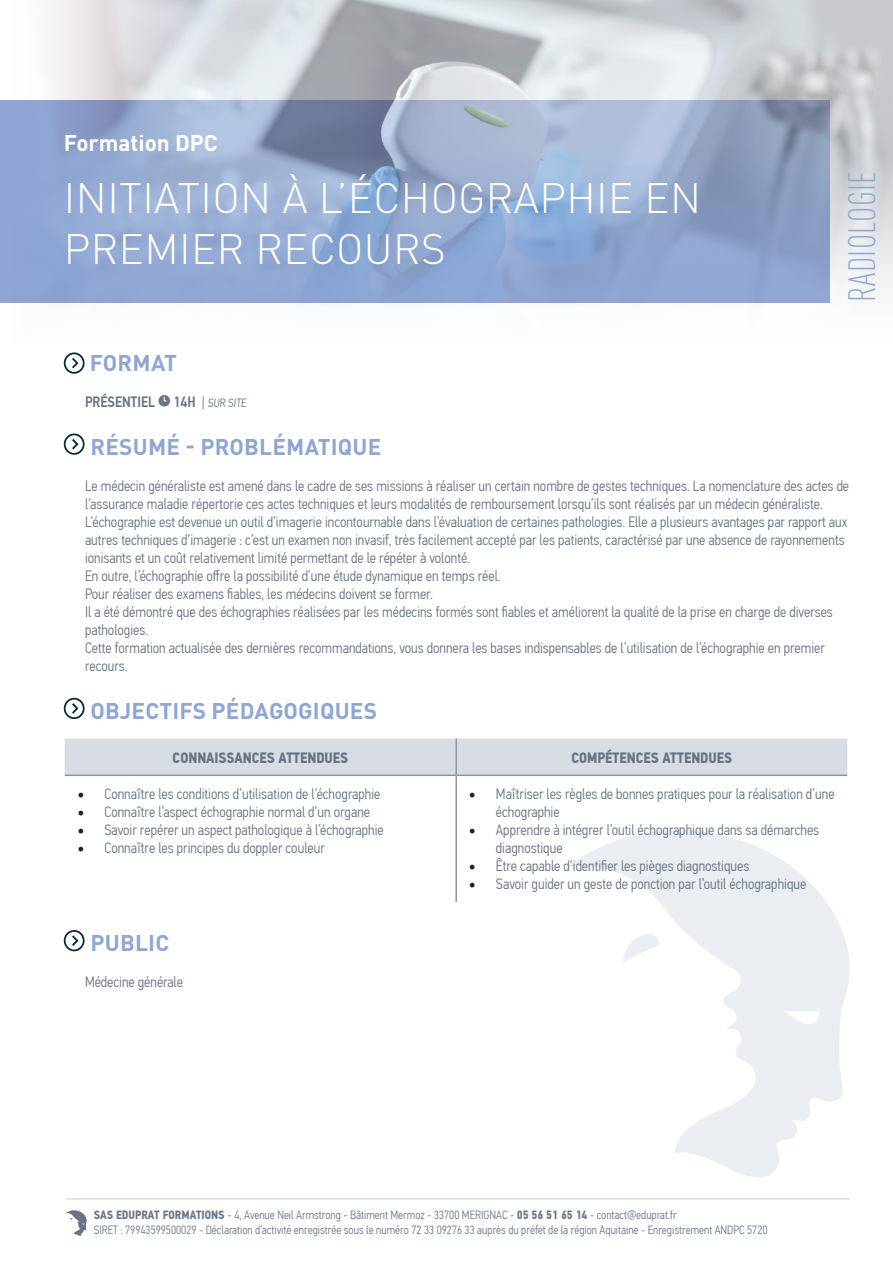
<style>
.page{position:relative;width:893px;height:1263px;background:#fff}
.page>*{position:absolute;margin:0;border:0;box-sizing:border-box;transform-origin:0 0}
.t1{font:300 42px/50.4px "DINOT";letter-spacing:.01em;color:#fff}
.t2{font:300 condensed 37.5px "DINOT";letter-spacing:.01em;color:#8fa6d5}
.t3{font:700 22.5px "DINOT";letter-spacing:.01em;color:#8fa6d5}
.t4{font:700 22.5px "DINOT";color:#fff}
.t5{font:300 15px/18px "PF Din Text Cond Pro";color:#667485}
.t6{font:700 15px "PF Din Text Cond Pro";color:#667485}
.t7{font:500 15px "PF Din Text Cond Pro";color:#667485}
.t8{font:300 12px/14.4px "PF Din Text Cond Pro";color:#6b7986}
.s1{font-weight:300}
.s2{font-weight:300;font-size:12px}
.s3{font-family:"Minion Pro";font-weight:400;font-size:18px;color:#231f20}
.s4{font-weight:700}
</style>
<div class="page">
<hr style="left:66px;top:1198px;width:784px;height:1px;background:#d8dce3">
<svg style="left:66px;top:1210px;width:21px;height:26px"></svg>
<svg style="left:567px;top:830px;width:283px;height:347px"></svg>
<img style="left:0;top:0;width:893px;height:365px">
<svg style="left:64px;top:352px;width:21px;height:22px"></svg>
<div style="left:158px;top:395px;width:12px;height:11px;background:#667485;border-radius:50%"></div>
<svg style="left:163px;top:396px;width:5px;height:6px"></svg>
<svg style="left:64px;top:433px;width:21px;height:22px"></svg>
<svg style="left:64px;top:698px;width:21px;height:21px"></svg>
<svg style="left:64px;top:930px;width:21px;height:21px"></svg>
<div style="left:65px;top:738px;width:782px;height:36px;background:#d8dce3"></div>
<hr style="left:455px;top:738px;width:2px;height:36px;background:#939598">
<hr style="left:65px;top:774px;width:391px;height:2px;background:#939598">
<hr style="left:456px;top:774px;width:391px;height:2px;background:#939598">
<hr style="left:455px;top:776px;width:2px;height:126px;background:#939598">
<h3 class="t4" style="left:64px;top:128px;width:156px">Formation DPC</h3>
<h1 class="t1" style="left:64px;top:173px;width:639px">INITIATION À L’ÉCHOGRAPHIE EN<br>PREMIER RECOURS</h1>
<h2 class="t2" style="left:840px;top:302px;width:133px;rotate:-90deg">RADIOLOGIE</h2>
<h3 class="t3" style="left:90px;top:348px;width:89px">FORMAT</h3>
<p class="t7" style="left:85px;top:392px;width:164px">PRÉSENTIEL 14H <span class="s1">|</span> <span class="s2">SUR SITE</span></p>
<h3 class="t3" style="left:91px;top:432px;width:292px">RÉSUMÉ - PROBLÉMATIQUE</h3>
<p class="t5" style="left:85px;top:477px;width:766px">Le médecin généraliste est amené dans le cadre de ses missions à réaliser un certain nombre de gestes techniques. La nomenclature des actes de l’assurance maladie répertorie ces actes techniques et leurs modalités de remboursement lorsqu’ils sont réalisés par un médecin généraliste.<br>L’échographie est devenue un outil d’imagerie incontournable dans l’évaluation de certaines pathologies. Elle a plusieurs avantages par rapport aux autres techniques d’imagerie : c’est un examen non invasif, très facilement accepté par les patients, caractérisé par une absence de rayonnements ionisants et un coût relativement limité permettant de le répéter à volonté.<br>En outre, l’échographie offre la possibilité d’une étude dynamique en temps réel.<br>Pour réaliser des examens fiables, les médecins doivent se former.<br>Il a été démontré que des échographies réalisées par les médecins formés sont fiables et améliorent la qualité de la prise en charge de diverses pathologies.<br>Cette formation actualisée des dernières recommandations, vous donnera les bases indispensables de l’utilisation de l’échographie en premier recours.</p>
<h3 class="t3" style="left:91px;top:696px;width:288px">OBJECTIFS PÉDAGOGIQUES</h3>
<p class="t6" style="left:173px;top:748px;width:177px">CONNAISSANCES ATTENDUES</p>
<p class="t6" style="left:571px;top:748px;width:162px">COMPÉTENCES ATTENDUES</p>
<p class="t5" style="left:77px;top:785px;width:304px"><span class="s3">•</span> Connaître les conditions d’utilisation de l’échographie</p>
<p class="t5" style="left:77px;top:803px;width:294px"><span class="s3">•</span> Connaître l’aspect échographie normal d’un organe</p>
<p class="t5" style="left:77px;top:821px;width:308px"><span class="s3">•</span> Savoir repérer un aspect pathologique à l’échographie</p>
<p class="t5" style="left:77px;top:839px;width:249px"><span class="s3">•</span> Connaître les principes du doppler couleur</p>
<p class="t5" style="left:496px;top:785px;width:340px;text-indent:-27px"><span class="s3">•</span> Maîtriser les règles de bonnes pratiques pour la réalisation d’une échographie</p>
<p class="t5" style="left:496px;top:821px;width:325px;text-indent:-27px"><span class="s3">•</span> Apprendre à intégrer l’outil échographique dans sa démarches diagnostique</p>
<p class="t5" style="left:469px;top:857px;width:282px"><span class="s3">•</span> Être capable d’identifier les pièges diagnostiques</p>
<p class="t5" style="left:469px;top:875px;width:339px"><span class="s3">•</span> Savoir guider un geste de ponction par l’outil échographique</p>
<h3 class="t3" style="left:91px;top:928px;width:80px">PUBLIC</h3>
<p class="t5" style="left:85px;top:973px;width:99px">Médecine générale</p>
<p class="t8" style="left:94px;top:1208px;width:675px"><span class="s4">SAS EDUPRAT FORMATIONS</span> - 4, Avenue Neil Armstrong - Bâtiment Mermoz - 33700 MERIGNAC - <span class="s4">05 56 51 65 14</span> - contact@eduprat.fr<br>SIRET : 79943599500029 - Déclaration d’activité enregistrée sous le numéro 72 33 09276 33 auprès du préfet de la région Aquitaine - Enregistrement ANDPC 5720</p>
</div>
